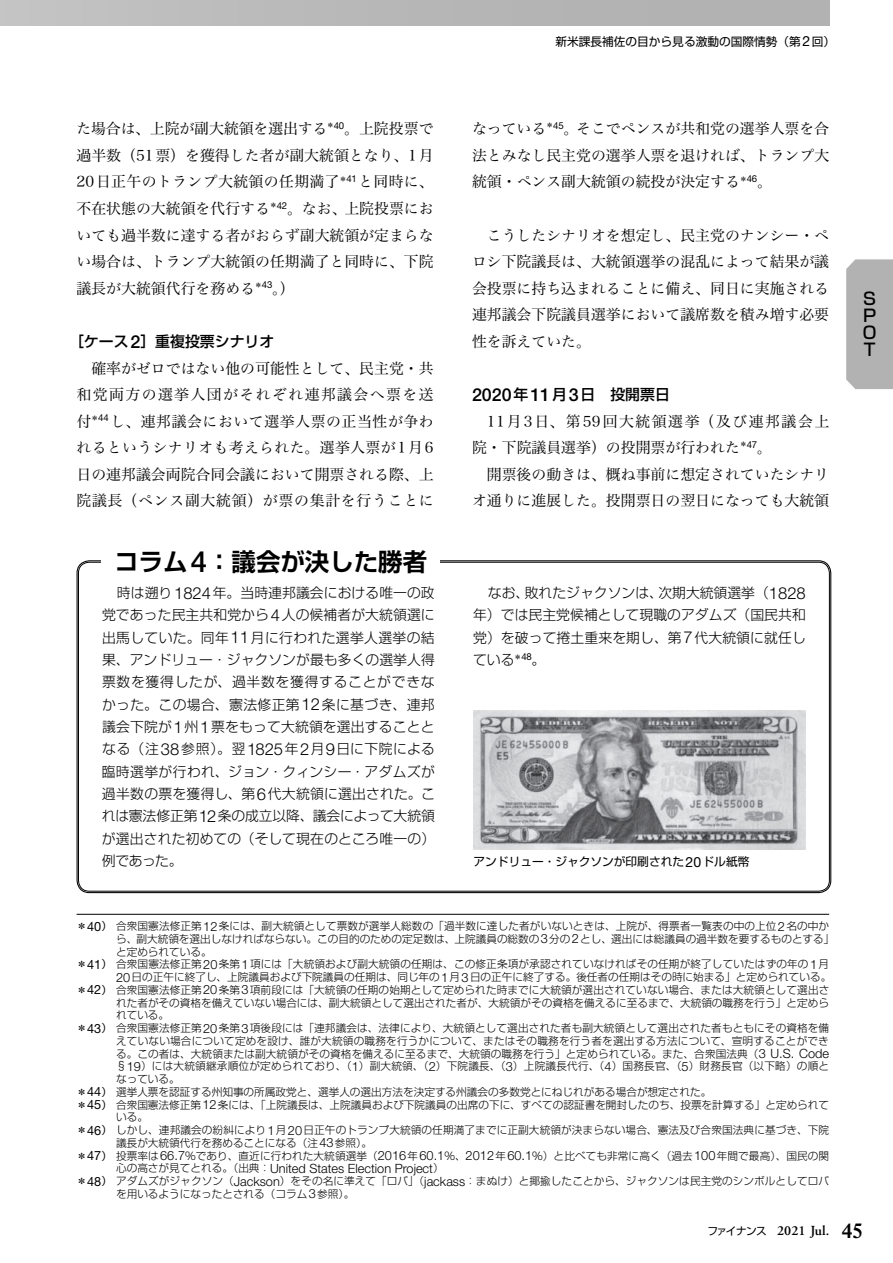
<style>
.page{position:relative;width:893px;height:1263px;background:#fff}
.page>*{position:absolute;margin:0;border:0;box-sizing:border-box;transform-origin:0 0}
.t1{font:700 24.45px "Shin Go Pr 6 N De";color:#000}
.t2{font:500 16.95px/17px "Shin Go Pr 6 N";color:#000;text-align:justify}
.t3{font:14.85px/26.5px "Hiragino Serif Pr 6 N W3";color:#000;text-align:justify}
.t4{font:14.85px/26.5px "Hiragino Serif Pr 6 N W3";letter-spacing:.1em;color:#000}
.t5{font:500 14.85px "Shin Go Pr 6 N";color:#000}
.t6{font:300 13.8px/22.4px "Shin Go Pr 6 N";letter-spacing:.005em;color:#000;text-align:justify}
.t7{font:600 13.8px "Adobe Garamond Pro";color:#000}
.t8{font:300 12.75px "Helvetica Neue LT Std";color:#000}
.t9{font:11.7px "Shin Go Pr 6 N";color:#000}
.t10{font:300 10.65px/12.8px "Shin Go Pr 6 N";letter-spacing:.01em;color:#000}
.s1{font-family:"Helvetica Neue LT Std";font-size:17.85px}
.s2{font-family:"Helvetica Neue LT Std";font-weight:500;font-size:29.4px}
.s3{font-family:"Helvetica Neue LT Std";font-size:14.1px}
.s4{font-family:"Helvetica Neue LT Std";font-size:16.65px}
.s5{font-weight:400}
.s6{font-family:"Helvetica Neue LT Std";font-weight:400;font-size:12.75px}
.s7{font-family:"Helvetica Neue LT Std";font-size:12.75px}
.s8{font-family:"Shin Go Pr 6 N";font-size:10.65px}
.s9{font-family:"Shin Go Pr 6 N";font-weight:400;font-size:10.65px}
.s10{font-family:"Times LT Std";font-size:21.3px}
</style>
<div class="page">
<hr style="left:77px;top:914px;width:752px;height:1px;background:#000">
<img style="left:474px;top:710px;width:331px;height:139px">
<div style="left:0;top:0;width:829px;height:26px;background:#b2b2b2"></div>
<div style="left:846px;top:259px;width:47px;height:130px;background:#b2b2b2"></div>
<h3 class="t3" style="left:76px;top:114px;width:359px">た場合は、上院が副大統領を選出する<sup>＊</sup><sup>40</sup>。上院投票で過半数（51票）を獲得した者が副大統領となり、1月20日正午のトランプ大統領の任期満了<sup>＊</sup><sup>41</sup>と同時に、不在状態の大統領を代行する<sup>＊</sup><sup>42</sup>。なお、上院投票においても過半数に達する者がおらず副大統領が定まらない場合は、トランプ大統領の任期満了と同時に、下院議長が大統領代行を務める<sup>＊</sup><sup>43</sup>。）</h3>
<h3 class="t5" style="left:69px;top:329px;width:207px">［ケース<span class="s1">2</span>］重複投票シナリオ</h3>
<h3 class="t3" style="left:77px;top:353px;width:359px;text-indent:15px">確率がゼロではない他の可能性として、民主党・共和党両方の選挙人団がそれぞれ連邦議会へ票を送付<sup>＊</sup><sup>44</sup>し、連邦議会において選挙人票の正当性が争われるというシナリオも考えられた。選挙人票が1月6日の連邦議会両院合同会議において開票される際、上院議長（ペンス副大統領）が票の集計を行うことに</h3>
<h1 class="t1" style="left:114px;top:541px;width:314px">コラム<span class="s2">4</span>：議会が決した勝者</h1>
<p class="t9" style="left:555px;top:32px;width:281px">新米課長補佐の目から見る激動の国際情勢（第<span class="s3">2</span>回）</p>
<h3 class="t3" style="left:472px;top:114px;width:359px">なっている<sup>＊</sup><sup>45</sup>。そこでペンスが共和党の選挙人票を合法とみなし民主党の選挙人票を退ければ、トランプ大統領・ペンス副大統領の続投が決定する<sup>＊</sup><sup>46</sup>。</h3>
<h3 class="t3" style="left:472px;top:220px;width:359px;text-indent:15px">こうしたシナリオを想定し、民主党のナンシー・ペロシ下院議長は、大統領選挙の混乱によって結果が議会投票に持ち込まれることに備え、同日に実施される連邦議会下院議員選挙において議席数を積み増す必要性を訴えていた。</h3>
<h3 class="t5" style="left:472px;top:382px;width:199px"><span class="s1">2020</span>年<span class="s1">11</span>月<span class="s1">3</span>日　投開票日</h3>
<h3 class="t4" style="left:472px;top:406px;width:359px;text-indent:15px">11月3日、第59回大統領選挙（及び連邦議会上院・下院議員選挙）の投開票が行われた<sup>＊</sup><sup>47</sup>。<sup>＊</sup><sup>48</sup></h3>
<h3 class="t3" style="left:472px;top:460px;width:359px;text-align:right">開票後の動きは、概ね事前に想定されていたシナリオ通りに進展した。投開票日の翌日になっても大統領</h3>
<p class="t6" style="left:102px;top:580px;width:335px;text-indent:15px">時は遡り<span class="s4">1824</span>年。当時連邦議会における唯一の政党であった民主共和党から<span class="s4">4</span>人の候補者が大統領選に出馬していた。同年<span class="s4">11</span>月に行われた選挙人選挙の結果、アンドリュー・ジャクソンが最も多くの選挙人得票数を獲得したが、過半数を獲得することができなかった。この場合、憲法修正第<span class="s4">12</span>条に基づき、連邦議会下院が<span class="s4">1</span>州<span class="s4">1</span>票をもって大統領を選出することとなる（注<span class="s4">38</span>参照）。翌<span class="s4">1825</span>年<span class="s4">2</span>月<span class="s4">9</span>日に下院による臨時選挙が行われ、ジョン・クィンシー・アダムズが過半数の票を獲得し、第<span class="s4">6</span>代大統領に選出された。これは憲法修正第<span class="s4">12</span>条の成立以降、議会によって大統領が選出された初めての（そして現在のところ唯一の）例であった。</p>
<p class="t6" style="left:473px;top:580px;width:334px;text-indent:15px">なお、敗れたジャクソンは、次期大統領選挙（<span class="s4">1828</span>年）では民主党候補として現職のアダムズ（国民共和党）を破って捲土重来を期し、第<span class="s4">7</span>代大統領に就任している<sup>＊</sup><sup>48</sup>。</p>
<p class="t9" style="left:474px;top:852px;width:277px">アンドリュー・ジャクソンが印刷された<span class="s3">20</span>ドル紙幣</p>
<p class="t10" style="left:77px;top:919px;width:754px"><span class="s5">＊</span><span class="s6">40</span><span class="s5">）</span>合衆国憲法修正第<span class="s7">12</span>条には、副大統領として票数が選挙人総数の「過半数に達した者がいないときは、上院が、得票者一覧表の中の上位<span class="s7">2</span>名の中か</p>
<p class="t10" style="left:116px;top:931px;width:720px">ら、副大統領を選出しなければならない。この目的のための定足数は、上院議員の総数の<span class="s7">3</span>分の<span class="s7">2</span>とし、選出には総議員の過半数を要するものとする」</p>
<p class="t10" style="left:116px;top:944px;width:97px">と定められている。</p>
<p class="t10" style="left:77px;top:957px;width:754px"><span class="s5">＊</span><span class="s6">41</span><span class="s5">）</span>合衆国憲法修正第<span class="s7">20</span>条第<span class="s7">1</span>項には「大統領および副大統領の任期は、この修正条項が承認されていなければその任期が終了していたはずの年の<span class="s7">1</span>月</p>
<p class="t10" style="left:116px;top:970px;width:717px"><span class="s7">20</span>日の正午に終了し、上院議員および下院議員の任期は、同じ年の<span class="s7">1</span>月<span class="s7">3</span>日の正午に終了する。後任者の任期はその時に始まる」と定められている。</p>
<p class="t10" style="left:77px;top:982px;width:754px"><span class="s5">＊</span><span class="s6">42</span><span class="s5">）</span>合衆国憲法修正第<span class="s7">20</span>条第<span class="s7">3</span>項前段には「大統領の任期の始期として定められた時までに大統領が選出されていない場合、または大統領として選出さ</p>
<p class="t10" style="left:116px;top:995px;width:714px">れた者がその資格を備えていない場合には、副大統領として選出された者が、大統領がその資格を備えるに至るまで、大統領の職務を行う」と定めら</p>
<p class="t10" style="left:116px;top:1008px;width:55px">れている。</p>
<p class="t10" style="left:77px;top:1021px;width:754px"><span class="s5">＊</span><span class="s6">43</span><span class="s5">）</span>合衆国憲法修正第<span class="s7">20</span>条第<span class="s7">3</span>項後段には「連邦議会は、法律により、大統領として選出された者も副大統領として選出された者もともにその資格を備</p>
<p class="t10" style="left:116px;top:1033px;width:714px">えていない場合について定めを設け、誰が大統領の職務を行うかについて、またはその職務を行う者を選出する方法について、宣明することができ</p>
<p class="t10" style="left:116px;top:1046px;width:715px">る。この者は、大統領または副大統領がその資格を備えるに至るまで、大統領の職務を行う」と定められている。また、合衆国法典（<span class="s7">3 U.S. Code</span></p>
<p class="t10" style="left:116px;top:1059px;width:715px">§<span class="s7">19</span>）には大統領継承順位が定められており、（<span class="s7">1</span>）副大統領、（<span class="s7">2</span>）下院議長、（<span class="s7">3</span>）上院議長代行、（<span class="s7">4</span>）国務長官、（<span class="s7">5</span>）財務長官（以下略）の順と</p>
<p class="t10" style="left:116px;top:1072px;width:65px">なっている。</p>
<p class="t10" style="left:77px;top:1084px;width:636px"><span class="s5">＊</span><span class="s6">44</span><span class="s5">）</span>選挙人票を認証する州知事の所属政党と、選挙人の選出方法を決定する州議会の多数党とにねじれがある場合が想定された。</p>
<p class="t10" style="left:77px;top:1097px;width:754px"><span class="s5">＊</span><span class="s6">45</span><span class="s5">）</span>合衆国憲法修正第<span class="s7">12</span>条には、「上院議長は、上院議員および下院議員の出席の下に、すべての認証書を開封したのち、投票を計算する」と定められて</p>
<p class="t10" style="left:116px;top:1110px;width:33px">いる。</p>
<p class="t10" style="left:77px;top:1123px;width:754px"><span class="s5">＊</span><span class="s6">46</span><span class="s5">）</span>しかし、連邦議会の紛糾により<span class="s7">1</span>月<span class="s7">20</span>日正午のトランプ大統領の任期満了までに正副大統領が決まらない場合、憲法及び合衆国法典に基づき、下院</p>
<p class="t10" style="left:116px;top:1135px;width:258px">議長が大統領代行を務めることになる（注<span class="s7">43</span>参照）。</p>
<p class="t10" style="left:77px;top:1148px;width:754px"><span class="s5">＊</span><span class="s6">47</span><span class="s5">）</span>投票率は<span class="s7">66.7</span>％であり、直近に行われた大統領選挙（<span class="s7">2016</span>年<span class="s7">60.1</span>％、<span class="s7">2012</span>年<span class="s7">60.1</span>％）と比べても非常に高く（過去<span class="s7">100</span>年間で最高）、国民の関</p>
<p class="t8" style="left:116px;top:1160px;width:329px"><span class="s8">心の高さが見てとれる。（出典：</span>United States Election Project<span class="s8">）</span></p>
<p class="t10" style="left:116px;top:1174px;width:714px;text-indent:-40px"><span class="s5">＊</span><span class="s6">48</span><span class="s5">）</span>アダムズがジャクソン（<span class="s7">Jackson</span>）をその名に準えて「ロバ」（<span class="s7">jackass</span>：まぬけ）と揶揄したことから、ジャクソンは民主党のシンボルとしてロバを用いるようになったとされる（コラム<span class="s7">3</span>参照）。</p>
<h2 class="t2" style="left:861px;top:290px;width:16px">ＳＰＯＴ</h2>
<p class="t7" style="left:707px;top:1223px;width:157px"><span class="s9">ファイナンス</span> 2021 Jul. <span class="s10">45</span></p>
</div>
